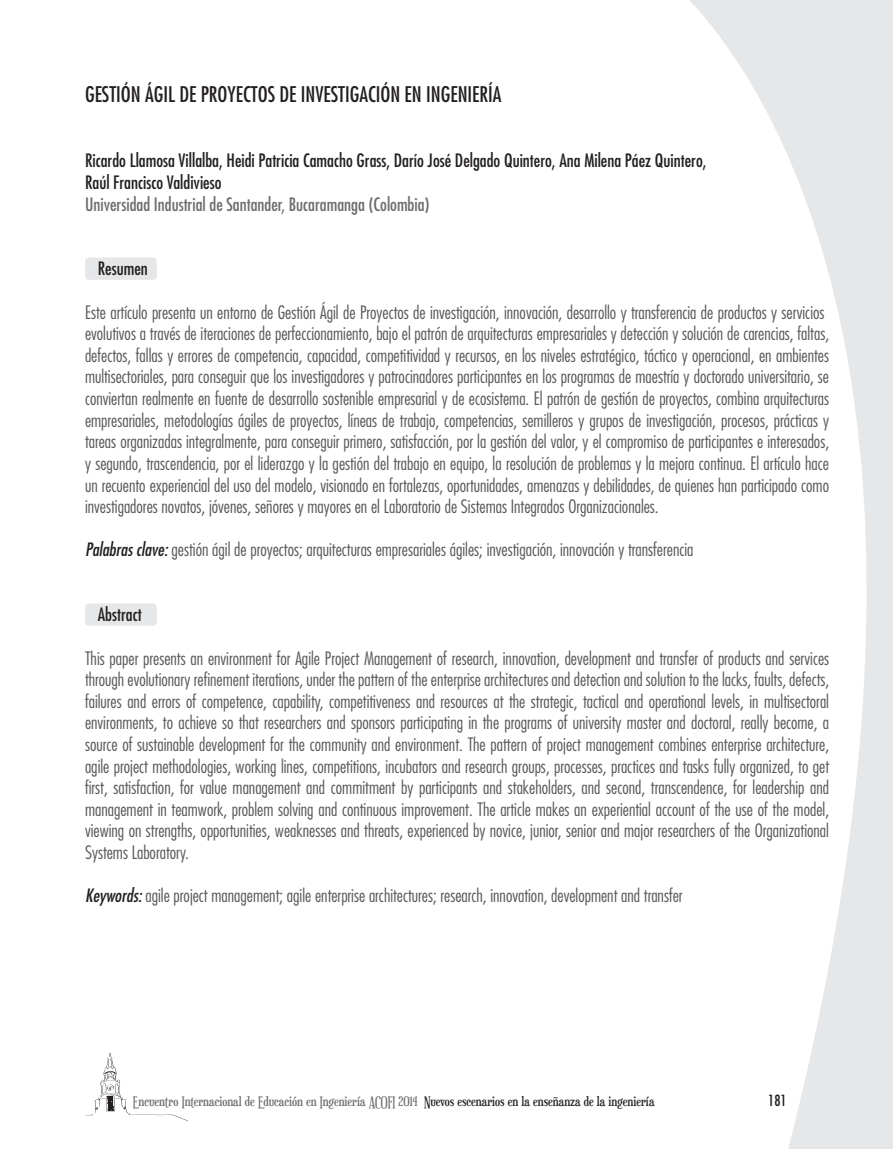
<style>
.page{position:relative;width:893px;height:1149px;background:#fff}
.page>*{position:absolute;margin:0;border:0;box-sizing:border-box;transform-origin:0 0}
.t1{font:condensed 21px "Futura Std";color:#231f20}
.t2{font:300 condensed 18px/21.6px "Futura Std";color:#57585a}
.t3{font:condensed 18px/21.6px "Futura Std";color:#231f20}
.t4{font:condensed 18px "Futura Std";color:#6c6d70}
.t5{font:condensed 15px "Futura Std";color:#231f20}
.t6{font:13.05px "Euphorigenic";color:#6c6d70}
.s1{font-weight:400;font-style:italic;color:#231f20}
.s2{color:#231f20}
</style>
<div class="page">
<svg style="left:689px;top:0;width:204px;height:1148px"></svg>
<svg style="left:85px;top:1053px;width:101px;height:67px"></svg>
<div style="left:85px;top:257px;width:72px;height:23px;background:#e6e7e9;border-radius:4px"></div>
<div style="left:85px;top:603px;width:72px;height:22px;background:#e6e7e9;border-radius:4px"></div>
<p class="t1" style="left:85px;top:82px;width:418px">GESTIÓN ÁGIL DE PROYECTOS DE INVESTIGACIÓN EN INGENIERÍA</p>
<p class="t3" style="left:85px;top:150px;width:623px">Ricardo Llamosa Villalba, Heidi Patricia Camacho Grass, Darío José Delgado Quintero, Ana Milena Páez Quintero,<br>Raúl Francisco Valdivieso</p>
<p class="t4" style="left:85px;top:193px;width:346px">Universidad Industrial de Santander, Bucaramanga (Colombia)</p>
<p class="t3" style="left:98px;top:258px;width:52px">Resumen</p>
<p class="t2" style="left:85px;top:301px;width:746px">Este artículo presenta un entorno de Gestión Ágil de Proyectos de investigación, innovación, desarrollo y transferencia de productos y servicios evolutivos a través de iteraciones de perfeccionamiento, bajo el patrón de arquitecturas empresariales y detección y solución de carencias, faltas, defectos, fallas y errores de competencia, capacidad, competitividad y recursos, en los niveles estratégico, táctico y operacional, en ambientes multisectoriales, para conseguir que los investigadores y patrocinadores participantes en los programas de maestría y doctorado universitario, se conviertan realmente en fuente de desarrollo sostenible empresarial y de ecosistema. El patrón de gestión de proyectos, combina arquitecturas empresariales, metodologías ágiles de proyectos, líneas de trabajo, competencias, semilleros y grupos de investigación, procesos, prácticas y tareas organizadas integralmente, para conseguir primero, satisfacción, por la gestión del valor, y el compromiso de participantes e interesados, y segundo, trascendencia, por el liderazgo y la gestión del trabajo en equipo, la resolución de problemas y la mejora continua. El artículo hace un recuento experiencial del uso del modelo, visionado en fortalezas, oportunidades, amenazas y debilidades, de quienes han participado como investigadores novatos, jóvenes, señores y mayores en el Laboratorio de Sistemas Integrados Organizacionales.</p>
<p class="t2" style="left:85px;top:539px;width:610px"><span class="s1">Palabras clave:</span> gestión ágil de proyectos; arquitecturas empresariales ágiles; investigación, innovación y transferencia</p>
<p class="t3" style="left:98px;top:603px;width:45px">Abstract</p>
<p class="t2" style="left:85px;top:647px;width:746px;text-align:justify">This paper presents an environment for Agile Project Management of research, innovation, development and transfer of products and services through evolutionary refinement iterations, under the pattern of the enterprise architectures and detection and solution to the lacks, faults, defects, failures and errors of competence, capability, competitiveness and resources at the strategic, tactical and operational levels, in multisectoral environments, to achieve so that researchers and sponsors participating in the programs of university master and doctoral, really become, a source of sustainable development for the community and environment. The pattern of project management combines enterprise architecture, agile project methodologies, working lines, competitions, incubators and research groups, processes, practices and tasks fully organized, to get first, satisfaction, for value management and commitment by participants and stakeholders, and second, transcendence, for leadership and management in teamwork, problem solving and continuous improvement. The article makes an experiential account of the use of the model, viewing on strengths, opportunities, weaknesses and threats, experienced by novice, junior, senior and major researchers of the Organizational Systems Laboratory.</p>
<p class="t2" style="left:85px;top:884px;width:599px"><span class="s1">Keywords:</span> agile project management; agile enterprise architectures; research, innovation, development and transfer</p>
<p class="t6" style="left:133px;top:1092px;width:523px">Encuentro Internacional de Educación en Ingeniería ACOFI 2014 <span class="s2">Nuevos escenarios en la enseñanza de la ingeniería</span></p>
<p class="t5" style="left:768px;top:1091px;width:20px">181</p>
</div>
